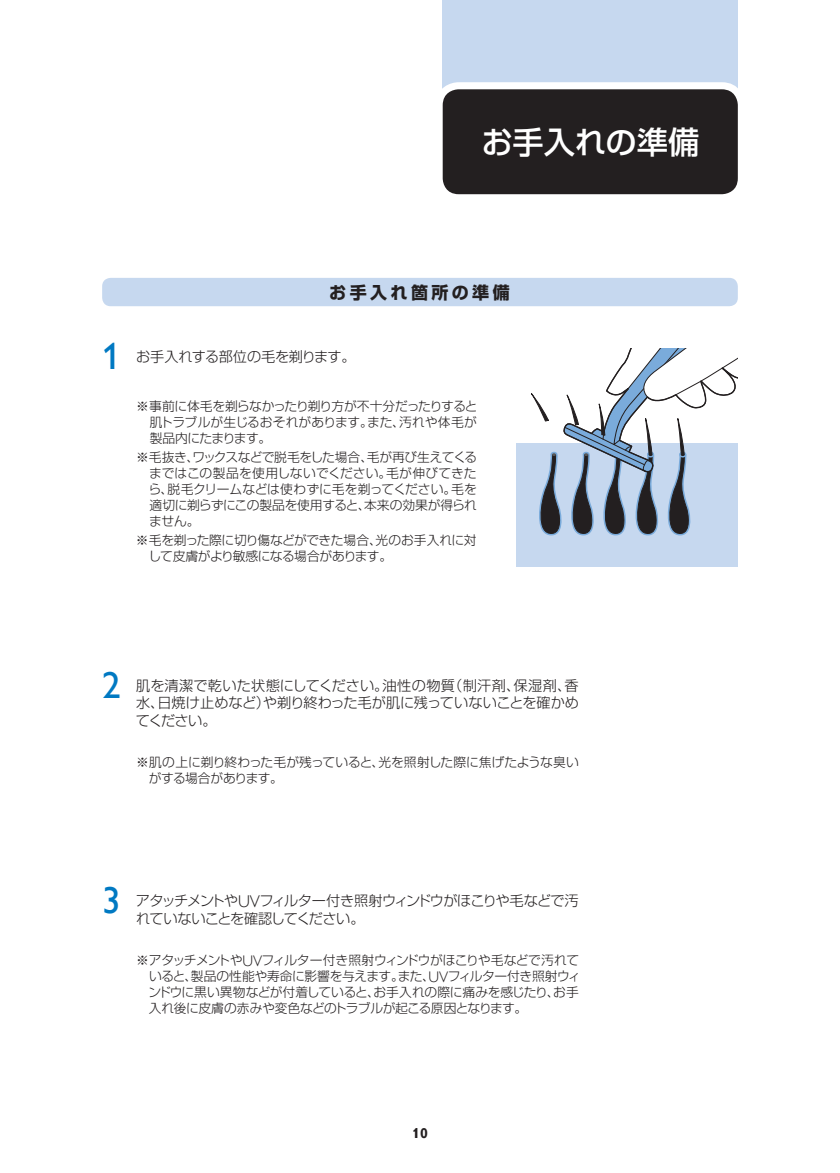
<style>
.page{position:relative;width:840px;height:1173px;background:#fff}
.page>*{position:absolute;margin:0;border:0;box-sizing:border-box;transform-origin:0 0}
.t1{font:37.4px "Gill Sans Alt One WGL";color:#0079c2}
.t2{font:500 31.2px "Shin Go Pro";letter-spacing:-.005em;color:#fff}
.t3{font:700 17px "Shin Go Pro";letter-spacing:.2em;color:#231f20}
.t4{font:300 14.2px/17.8px "Shin Go Pro";letter-spacing:-.03em;color:#231f20;text-align:justify}
.t5{font:300 14.2px/17.8px "Shin Go Pro";letter-spacing:-.055em;color:#231f20}
.t6{font:700 14.2px "Gill Sans Alt One WGL";color:#231f20}
.t7{font:300 12.8px/16px "Shin Go Pro";letter-spacing:-.025em;color:#231f20}
.s1{font-family:"Gill Sans Alt One WGL Light";font-weight:400;font-size:17px}
.s2{font-family:"Gill Sans Alt One WGL Light";font-weight:400;font-size:15.4px}
</style>
<div class="page">
<div style="left:442px;top:0;width:295px;height:147px;background:#c6d8ef"></div>
<div style="left:439px;top:86px;width:302px;height:112px;background:#231f20;border-radius:20px"></div>
<div style="left:435px;top:82px;width:309px;height:119px;border:7px solid #fff;border-radius:20px"></div>
<div style="left:102px;top:278px;width:635px;height:28px;background:#c6d8ef;border-radius:9px"></div>
<div style="left:516px;top:444px;width:221px;height:123px;background:#c6d8ef"></div>
<svg style="left:530px;top:349px;width:207px;height:187px"></svg>
<h2 class="t2" style="left:481px;top:116px;width:219px">お手入れの準備</h2>
<h3 class="t3" style="left:329px;top:278px;width:182px">お手入れ箇所の準備</h3>
<h1 class="t1" style="left:102px;top:331px;width:20px">1</h1>
<p class="t4" style="left:136px;top:346px;width:221px">お手入れする部位の毛を剃ります。</p>
<p class="t7" style="left:150px;top:397px;width:329px;text-align:justify;text-indent:-13px">※事前に体毛を剃らなかったり剃り方が不十分だったりすると肌トラブルが生じるおそれがあります。また、汚れや体毛が製品内にたまります。</p>
<p class="t7" style="left:148px;top:448px;width:330px;text-align:justify;text-indent:-12px">※毛抜き、ワックスなどで脱毛をした場合、毛が再び生えてくるまではこの製品を使用しないでください。毛が伸びてきたら、脱毛クリームなどは使わずに毛を剃ってください。毛を適切に剃らずにこの製品を使用すると、本来の効果が得られません。</p>
<p class="t7" style="left:148px;top:530px;width:329px;text-indent:-13px">※毛を剃った際に切り傷などができた場合、光のお手入れに対して皮膚がより敏感になる場合があります。</p>
<h1 class="t1" style="left:102px;top:659px;width:20px">2</h1>
<p class="t4" style="left:136px;top:674px;width:444px">肌を清潔で乾いた状態にしてください。油性の物質（制汗剤、保湿剤、香水、日焼け止めなど）や剃り終わった毛が肌に残っていないことを確かめてください。</p>
<p class="t7" style="left:149px;top:753px;width:431px;text-indent:-13px">※肌の上に剃り終わった毛が残っていると、光を照射した際に焦げたような臭いがする場合があります。</p>
<h1 class="t1" style="left:102px;top:875px;width:20px">3</h1>
<p class="t5" style="left:136px;top:890px;width:444px">アタッチメントや<span class="s1">UV</span>フィルター付き照射ウィンドウがほこりや毛などで汚れていないことを確認してください。</p>
<p class="t7" style="left:148px;top:951px;width:433px;text-indent:-12px">※アタッチメントや<span class="s2">UV</span>フィルター付き照射ウィンドウがほこりや毛などで汚れていると、製品の性能や寿命に影響を与えます。また、<span class="s2">UV</span>フィルター付き照射ウィンドウに黒い異物などが付着していると、お手入れの際に痛みを感じたり、お手入れ後に皮膚の赤みや変色などのトラブルが起こる原因となります。</p>
<p class="t6" style="left:412px;top:1123px;width:17px">10</p>
</div>
